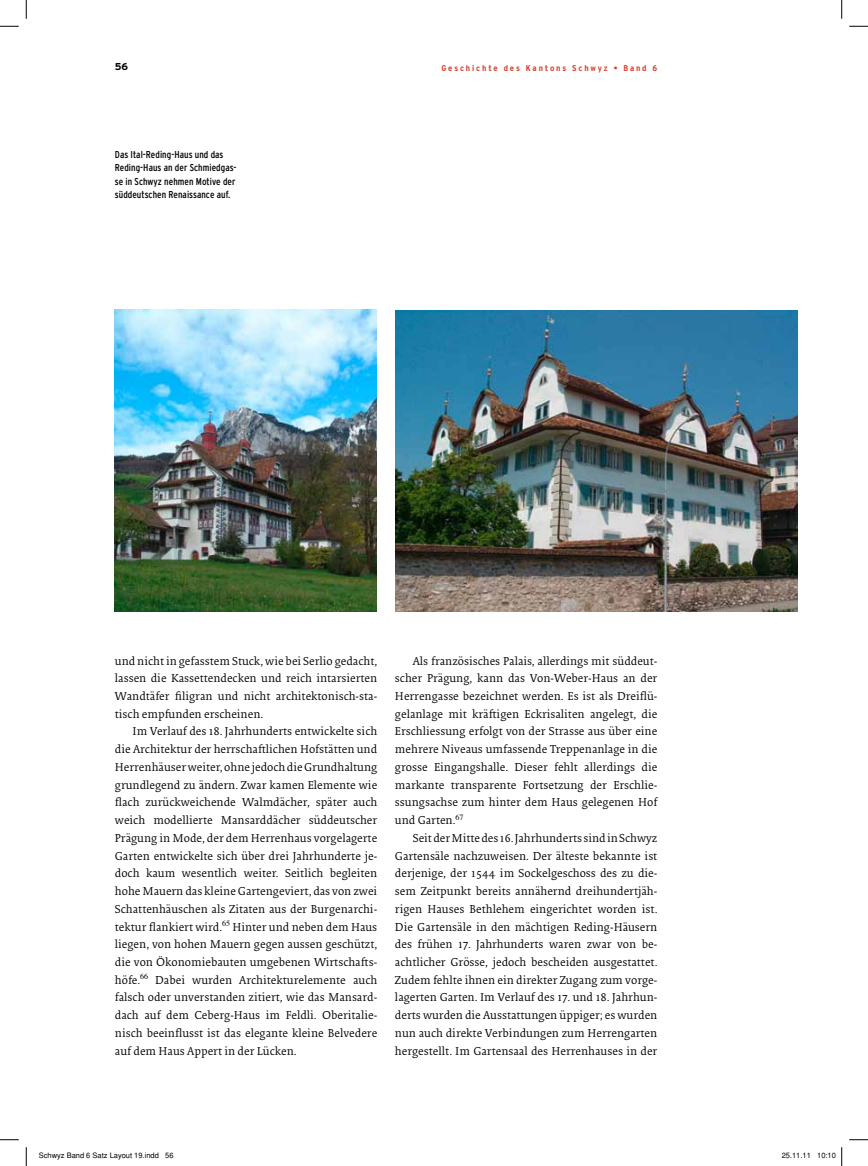
<style>
.page{position:relative;width:868px;height:1166px;background:#fff}
.page>*{position:absolute;margin:0;border:0;box-sizing:border-box;transform-origin:0 0}
.t1{font:11.88px/17.8px "Collis";color:#000;text-align:justify}
.t2{font:condensed 10px/13.2px "Interstate";letter-spacing:.005em;color:#000}
.t3{font:700 10px "Interstate";color:#000}
.t4{font:700 condensed 8.5px "Interstate";letter-spacing:.2em;color:#d8412f;scale:1.11 1}
.t5{font:7.5px "Helvetica";color:#000}
</style>
<div class="page">
<img style="left:115px;top:310px;width:262px;height:301px">
<img style="left:395px;top:310px;width:402px;height:301px">
<svg style="left:0;top:25px;width:19px;height:2px"></svg>
<svg style="left:849px;top:25px;width:18px;height:2px"></svg>
<svg style="left:0;top:1139px;width:19px;height:1px"></svg>
<svg style="left:849px;top:1139px;width:18px;height:1px"></svg>
<svg style="left:25px;top:0;width:2px;height:19px"></svg>
<svg style="left:25px;top:1147px;width:2px;height:18px"></svg>
<svg style="left:841px;top:0;width:1px;height:19px"></svg>
<svg style="left:841px;top:1147px;width:1px;height:18px"></svg>
<p class="t3" style="left:115px;top:61px;width:15px">56</p>
<p class="t4" style="left:441px;top:63px;width:196px">Geschichte des Kantons Schwyz • Band 6</p>
<p class="t2" style="left:115px;top:148px;width:123px">Das Ital-Reding-Haus und das<br>Reding-Haus an der Schmiedgas&shy;se in Schwyz nehmen Motive der süddeutschen Renaissance auf.</p>
<p class="t1" style="left:115px;top:652px;width:264px">und nicht in gefasstem Stuck, wie bei Serlio gedacht, lassen die Kassettendecken und reich intarsierten Wandtäfer filigran und nicht architektonisch-sta&shy;tisch empfunden erscheinen.</p>
<p class="t1" style="left:115px;top:723px;width:264px;text-indent:18px">Im Verlauf des 18. Jahrhunderts entwickelte sich die Architektur der herrschaftlichen Hofstätten und Herrenhäuser weiter, ohne jedoch die Grundhaltung grundlegend zu ändern. Zwar kamen Elemente wie flach zurückweichende Walmdächer, später auch weich modellierte Mansarddächer süddeutscher Prägung in Mode, der dem Herrenhaus vorgelagerte Garten entwickelte sich über drei Jahrhunderte je&shy;doch kaum wesentlich weiter. Seitlich begleiten hohe Mauern das kleine Gartengeviert, das von zwei Schattenhäuschen als Zitaten aus der Burgenarchi&shy;tektur flankiert wird.<sup>65</sup> Hinter und neben dem Haus liegen, von hohen Mauern gegen aussen geschützt, die von Ökonomiebauten umgebenen Wirtschafts&shy;höfe.<sup>66</sup> Dabei wurden Architekturelemente auch falsch oder unverstanden zitiert, wie das Mansard&shy;dach auf dem Ceberg-Haus im Feldli. Oberitalie&shy;nisch beeinflusst ist das elegante kleine Belvedere auf dem Haus Appert in der Lücken.</p>
<p class="t1" style="left:395px;top:652px;width:264px;text-indent:18px">Als französisches Palais, allerdings mit süddeut&shy;scher Prägung, kann das Von-Weber-Haus an der Herrengasse bezeichnet werden. Es ist als Dreiflü&shy;gelanlage mit kräftigen Eckrisaliten angelegt, die Erschliessung erfolgt von der Strasse aus über eine mehrere Niveaus umfassende Treppenanlage in die grosse Eingangshalle. Dieser fehlt allerdings die markante transparente Fortsetzung der Erschlie&shy;ssungsachse zum hinter dem Haus gelegenen Hof und Garten.<sup>67</sup></p>
<p class="t1" style="left:395px;top:829px;width:264px;text-indent:18px">Seit der Mitte des 16. Jahrhunderts sind in Schwyz Gartensäle nachzuweisen. Der älteste bekannte ist derjenige, der 1544 im Sockelgeschoss des zu die&shy;sem Zeitpunkt bereits annähernd dreihundertjäh&shy;rigen Hauses Bethlehem eingerichtet worden ist.<br>Die Gartensäle in den mächtigen Reding-Häusern des frühen 17. Jahrhunderts waren zwar von be&shy;achtlicher Grösse, jedoch bescheiden ausgestattet.<br>Zudem fehlte ihnen ein direkter Zugang zum vorge&shy;lagerten Garten. Im Verlauf des 17. und 18. Jahrhun&shy;derts wurden die Ausstattungen üppiger; es wurden nun auch direkte Verbindungen zum Herrengarten hergestellt. Im Gartensaal des Herrenhauses in der</p>
<p class="t5" style="left:39px;top:1151px;width:136px">Schwyz Band 6 Satz Layout 19.indd 56</p>
<p class="t5" style="left:781px;top:1151px;width:56px">25.11.11 10:10</p>
</div>
